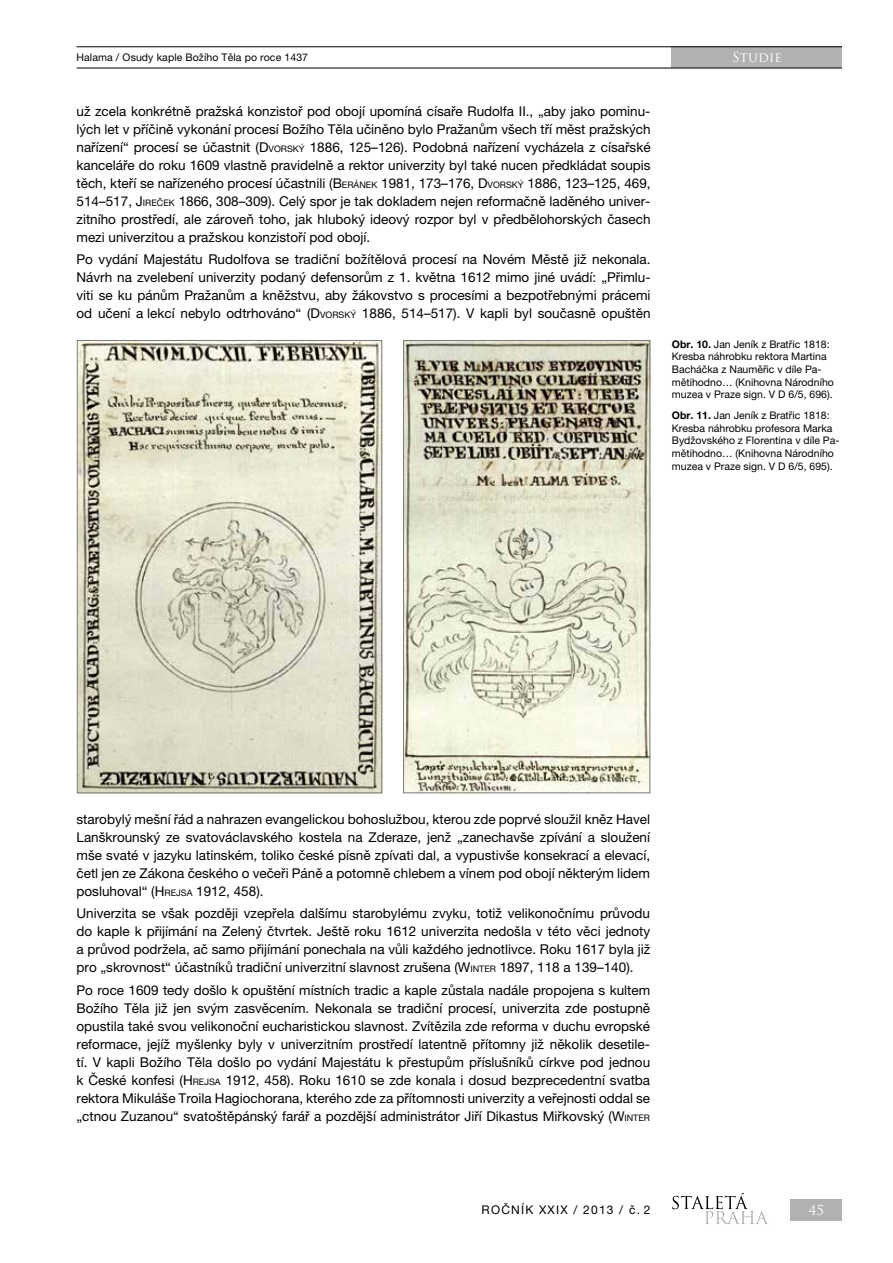
<style>
.page{position:relative;width:893px;height:1263px;background:#fff}
.page>*{position:absolute;margin:0;border:0;box-sizing:border-box;transform-origin:0 0}
.t1{font:13.5px/18px "Helvetica Neue LT Pro";color:#000;text-align:justify}
.t2{font:13.5px "Trajan Pro";letter-spacing:.01em;color:#fff}
.t3{font:12px "Helvetica Neue LT Pro";letter-spacing:.1em;color:#000}
.t4{font:10.5px/12.6px "Helvetica Neue LT Pro";color:#000}
.s1{font-family:"Helvetica Neue LT Pro Roman SC666"}
.s2{font-family:"Helvetica Neue LT Pro Roman SC666";font-size:9px}
.s3{font-weight:700}
</style>
<div class="page">
<div style="left:791px;top:1199px;width:51px;height:21px;background:#b1b1b1"></div>
<div style="left:672px;top:47px;width:170px;height:21px;background:#b1b1b1"></div>
<hr style="left:77px;top:46px;width:765px;height:1px;background:#000">
<hr style="left:77px;top:68px;width:765px;height:1px;background:#000">
<svg style="left:672px;top:1193px;width:96px;height:31px"></svg>
<img style="left:79px;top:342px;width:301px;height:449px">
<div style="left:77px;top:340px;width:305px;height:453px;border:1px solid #7c7c7c"></div>
<img style="left:405px;top:342px;width:243px;height:449px">
<div style="left:403px;top:340px;width:247px;height:453px;border:1px solid #7c7c7c"></div>
<p class="t4" style="left:77px;top:51px;width:233px">Halama / Osudy kaple Božího Těla po roce 1437</p>
<p class="t2" style="left:732px;top:49px;width:51px">Studie</p>
<p class="t1" style="left:77px;top:102px;width:576px">už zcela konkrétně pražská konzistoř pod obojí upomíná císaře Rudolfa II ., „aby jako pominu&shy;lých let v příčině vykonání procesí Božího Těla učiněno bylo Pražanům všech tří měst pražských nařízení“ procesí se účastnit (<span class="s1">D</span><span class="s2">VORSKÝ</span> 1886, 125–126). Podobná nařízení vycházela z císařské kanceláře do roku 1609 vlastně pravidelně a rektor univerzity byl také nucen předkládat soupis těch, kteří se nařízeného procesí účastnili (<span class="s1">B</span><span class="s2">ERÁNEK</span> 1981, 173–176, <span class="s1">D</span><span class="s2">VORSKÝ</span> 1886, 123–125, 469, 514–517, <span class="s1">J</span><span class="s2">IREČEK</span> 1866, 308–309). Celý spor je tak dokladem nejen reformačně laděného univer&shy;zitního prostředí, ale zároveň toho, jak hluboký ideový rozpor byl v předbělohorských časech mezi univerzitou a pražskou konzistoří pod obojí.</p>
<p class="t1" style="left:77px;top:250px;width:576px">Po vydání M ajestátu Rudolfova se tradiční božítělová procesí na Novém M ěstě již nekonala.<br>Návrh na zvelebení univerzity podaný defensorům z 1. května 1612 mimo jiné uvádí: „Přimlu&shy;viti se ku pánům Pražanům a kněžstvu, aby žákovstvo s procesími a bezpotřebnými prácemi od učení a lekcí nebylo odtrhováno“ (<span class="s1">D</span><span class="s2">VORSKÝ</span> 1886, 514–517). V kapli byl současně opuštěn</p>
<p class="t4" style="left:672px;top:337px;width:164px"><span class="s3">Obr. 10.</span> Jan Jeník z Bratřic 1818:<br>Kresba náhrobku rektora M artina<br>Bacháčka z Nauměřic v díle Pa&shy;mětihodno… (Knihovna Národního muzea v Praze sign. V D 6/5, 696).</p>
<p class="t4" style="left:672px;top:409px;width:169px"><span class="s3">Obr. 11.</span> Jan Jeník z Bratřic 1818:<br>Kresba náhrobku profesora M arka Bydžovského z Florentina v díle Pa&shy;mětihodno… (Knihovna Národního muzea v Praze sign. V D 6/5, 695).</p>
<p class="t1" style="left:77px;top:810px;width:575px">starobylý mešní řád a nahrazen evangelickou bohoslužbou, kterou zde poprvé sloužil kněz Havel Lanškrounský ze svatováclavského kostela na Zderaze, jenž „zanechavše zpívání a sloužení mše svaté v jazyku latinském, toliko české písně zpívati dal, a vypustivše konsekrací a elevací, četl jen ze Zákona českého o večeři Páně a potomně chlebem a vínem pod obojí některým lidem posluhoval“ (<span class="s1">H</span><span class="s2">REJSA</span> 1912, 458).</p>
<p class="t1" style="left:77px;top:904px;width:575px">Univerzita se však později vzepřela dalšímu starobylému zvyku, totiž velikonočnímu průvodu do kaple k přijímání na Zelený čtvrtek. Ještě roku 1612 univerzita nedošla v této věci jednoty a průvod podržela, ač samo přijímání ponechala na vůli každého jednotlivce. Roku 1617 byla již pro „skrovnost“ účastníků tradiční univerzitní slavnost zrušena (<span class="s1">W</span><span class="s2">INTER</span> 1897, 118 a 139–140).</p>
<p class="t1" style="left:77px;top:980px;width:575px">Po roce 1609 tedy došlo k opuštění místních tradic a kaple zůstala nadále propojena s kultem Božího Těla již jen svým zasvěcením. Nekonala se tradiční procesí, univerzita zde postupně opustila také svou velikonoční eucharistickou slavnost. Zvítězila zde reforma v duchu evropské reformace, jejíž myšlenky byly v univerzitním prostředí latentně přítomny již několik desetile&shy;tí. V kapli Božího Těla došlo po vydání M ajestátu k přestupům příslušníků církve pod jednou k České konfesi (<span class="s1">H</span><span class="s2">REJSA</span> 1912, 458). Roku 1610 se zde konala i dosud bezprecedentní svatba rektora M ikuláše Troila Hagiochorana, kterého zde za přítomnosti univerzity a veřejnosti oddal se „ctnou Zuzanou“ svatoštěpánský farář a pozdější administrátor Jiří Dikastus M iřkovský (<span class="s1">W</span><span class="s2">INTER</span></p>
<p class="t3" style="left:482px;top:1203px;width:170px">ROČNÍK XXIX / 2013 / č. 2</p>
<p class="t2" style="left:809px;top:1201px;width:17px">45</p>
</div>
